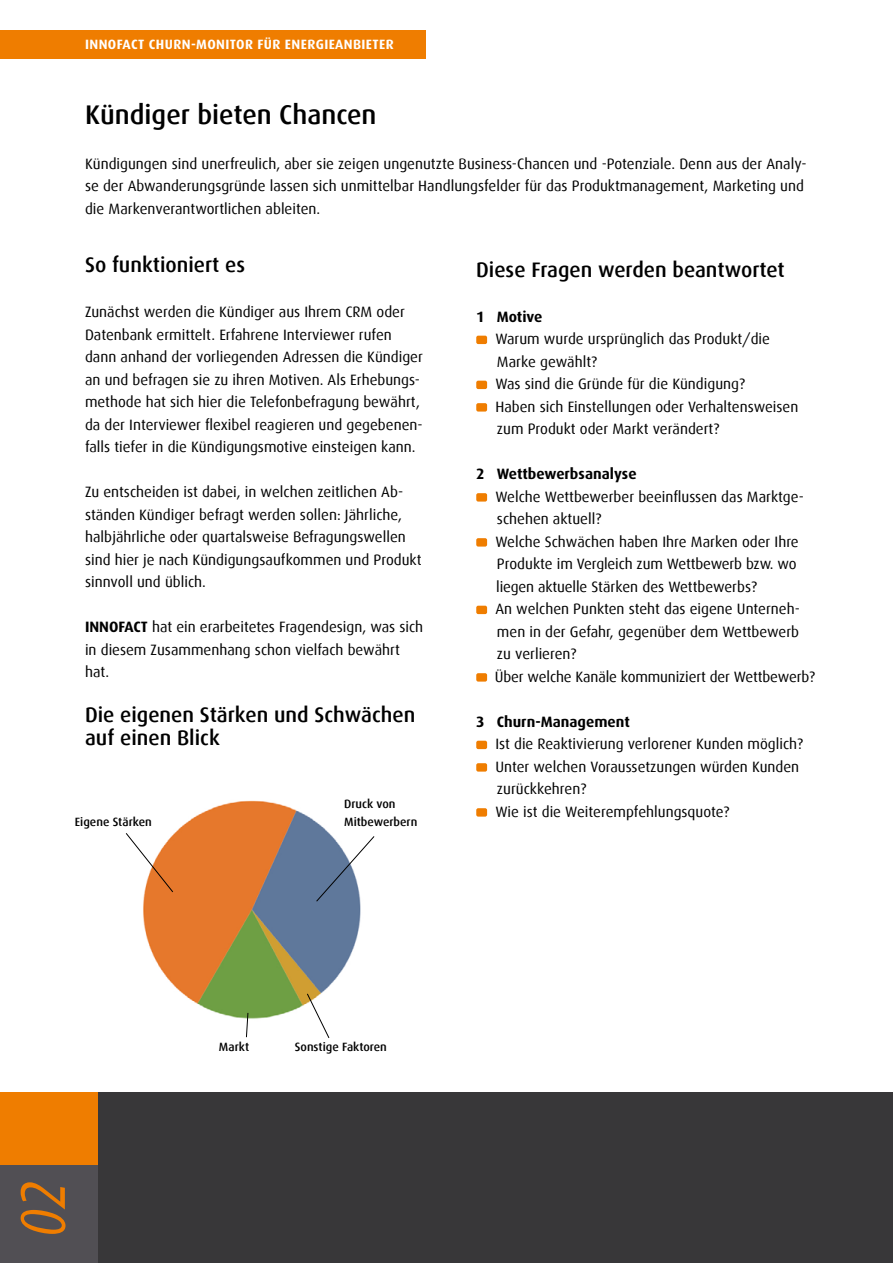
<style>
.page{position:relative;width:893px;height:1263px;background:#fff}
.page>*{position:absolute;margin:0;border:0;box-sizing:border-box;transform-origin:0 0}
.t1{font:italic 63.45px "Dax";color:#ef7d00;scale:.84 1}
.t2{font:500 27px "Dax";color:#000}
.t3{font:500 21px/22.5px "Dax";color:#000}
.t4{font:15px/22.5px "Dax";color:#000}
.t5{font:700 15px "Dax";color:#000}
.t6{font:700 13.5px "Dax";letter-spacing:.03em;color:#fff}
.t7{font:500 12px/18px "Dax";color:#000}
.s1{font-weight:700}
</style>
<div class="page">
<div style="left:0;top:1093px;width:893px;height:170px;background:#383739"></div>
<div style="left:0;top:31px;width:425px;height:28px;background:#ef7d00"></div>
<div style="left:0;top:1093px;width:98px;height:170px;background:#ef7d00"></div>
<div style="left:0;top:1165px;width:98px;height:98px;background:#514f54"></div>
<div style="left:476px;top:336px;width:11px;height:8px;background:#ef7d00;border-radius:2px"></div>
<div style="left:476px;top:381px;width:11px;height:8px;background:#ef7d00;border-radius:2px"></div>
<div style="left:476px;top:403px;width:11px;height:9px;background:#ef7d00;border-radius:2px"></div>
<div style="left:476px;top:493px;width:11px;height:9px;background:#ef7d00;border-radius:2px"></div>
<div style="left:476px;top:538px;width:11px;height:9px;background:#ef7d00;border-radius:2px"></div>
<div style="left:476px;top:606px;width:11px;height:8px;background:#ef7d00;border-radius:2px"></div>
<div style="left:476px;top:673px;width:11px;height:9px;background:#ef7d00;border-radius:2px"></div>
<div style="left:476px;top:741px;width:11px;height:8px;background:#ef7d00;border-radius:2px"></div>
<div style="left:476px;top:763px;width:11px;height:9px;background:#ef7d00;border-radius:2px"></div>
<div style="left:476px;top:808px;width:11px;height:9px;background:#ef7d00;border-radius:2px"></div>
<img style="left:143px;top:800px;width:218px;height:219px">
<svg style="left:316px;top:835px;width:59px;height:67px"></svg>
<svg style="left:246px;top:1012px;width:3px;height:26px"></svg>
<svg style="left:306px;top:993px;width:24px;height:45px"></svg>
<svg style="left:125px;top:832px;width:49px;height:61px"></svg>
<p class="t6" style="left:85px;top:37px;width:310px">INNOFACT CHURN-MONITOR FÜR ENERGIEANBIETER</p>
<h2 class="t2" style="left:85px;top:99px;width:293px">Kündiger bieten Chancen</h2>
<p class="t4" style="left:85px;top:152px;width:723px">Kündigungen sind unerfreulich, aber sie zeigen ungenutzte Business-Chancen und -Potenziale. Denn aus der Analy&shy;se der Abwanderungsgründe lassen sich unmittelbar Handlungsfelder für das Produktmanagement, Marketing und die Markenverantwortlichen ableiten.</p>
<h3 class="t3" style="left:85px;top:254px;width:162px">So funktioniert es</h3>
<p class="t4" style="left:85px;top:301px;width:339px">Zunächst werden die Kündiger aus Ihrem CRM oder Datenbank ermittelt. Erfahrene Interviewer rufen dann anhand der vorliegenden Adressen die Kündiger an und befragen sie zu ihren Motiven. Als Erhebungs&shy;methode hat sich hier die Telefonbefragung bewährt, da der Interviewer flexibel reagieren und gegebenen&shy;falls tiefer in die Kündigungsmotive einsteigen kann.</p>
<p class="t4" style="left:85px;top:481px;width:338px">Zu entscheiden ist dabei, in welchen zeitlichen Ab&shy;ständen Kündiger befragt werden sollen: Jährliche, halbjährliche oder quartalsweise Befragungswellen sind hier je nach Kündigungsaufkommen und Produkt sinnvoll und üblich.</p>
<p class="t4" style="left:85px;top:616px;width:340px"><span class="s1">INNOFACT</span> hat ein erarbeitetes Fragendesign, was sich in diesem Zusammenhang schon vielfach bewährt hat.</p>
<h3 class="t3" style="left:85px;top:704px;width:332px">Die eigenen Stärken und Schwächen auf einen Blick</h3>
<p class="t7" style="left:75px;top:812px;width:79px">Eigene Stärken</p>
<p class="t7" style="left:344px;top:794px;width:75px">Druck von<br>Mitbewerbern</p>
<h3 class="t3" style="left:476px;top:258px;width:310px">Diese Fragen werden beantwortet</h3>
<p class="t5" style="left:476px;top:308px;width:68px">1 Motive</p>
<p class="t4" style="left:495px;top:328px;width:304px">Warum wurde ursprünglich das Produkt/die Marke gewählt?<br>Was sind die Gründe für die Kündigung?<br>Haben sich Einstellungen oder Verhaltensweisen zum Produkt oder Markt verändert?</p>
<p class="t5" style="left:476px;top:465px;width:162px">2 Wettbewerbsanalyse</p>
<p class="t4" style="left:495px;top:485px;width:322px">Welche Wettbewerber beeinflussen das Marktge&shy;schehen aktuell?<br>Welche Schwächen haben Ihre Marken oder Ihre Produkte im Vergleich zum Wettbewerb bzw. wo liegen aktuelle Stärken des Wettbewerbs?<br>An welchen Punkten steht das eigene Unterneh&shy;men in der Gefahr, gegenüber dem Wettbewerb<br>zu verlieren?<br>Über welche Kanäle kommuniziert der Wettbewerb?</p>
<p class="t5" style="left:476px;top:713px;width:155px">3 Churn-Management</p>
<p class="t4" style="left:495px;top:733px;width:309px">Ist die Reaktivierung verlorener Kunden möglich?<br>Unter welchen Voraussetzungen würden Kunden zurückkehren?<br>Wie ist die Weiterempfehlungsquote?</p>
<h1 class="t1" style="left:8px;top:1237px;width:69px;rotate:-90deg">02</h1>
<p class="t7" style="left:219px;top:1037px;width:32px">Markt</p>
<p class="t7" style="left:295px;top:1037px;width:93px">Sonstige Faktoren</p>
</div>
